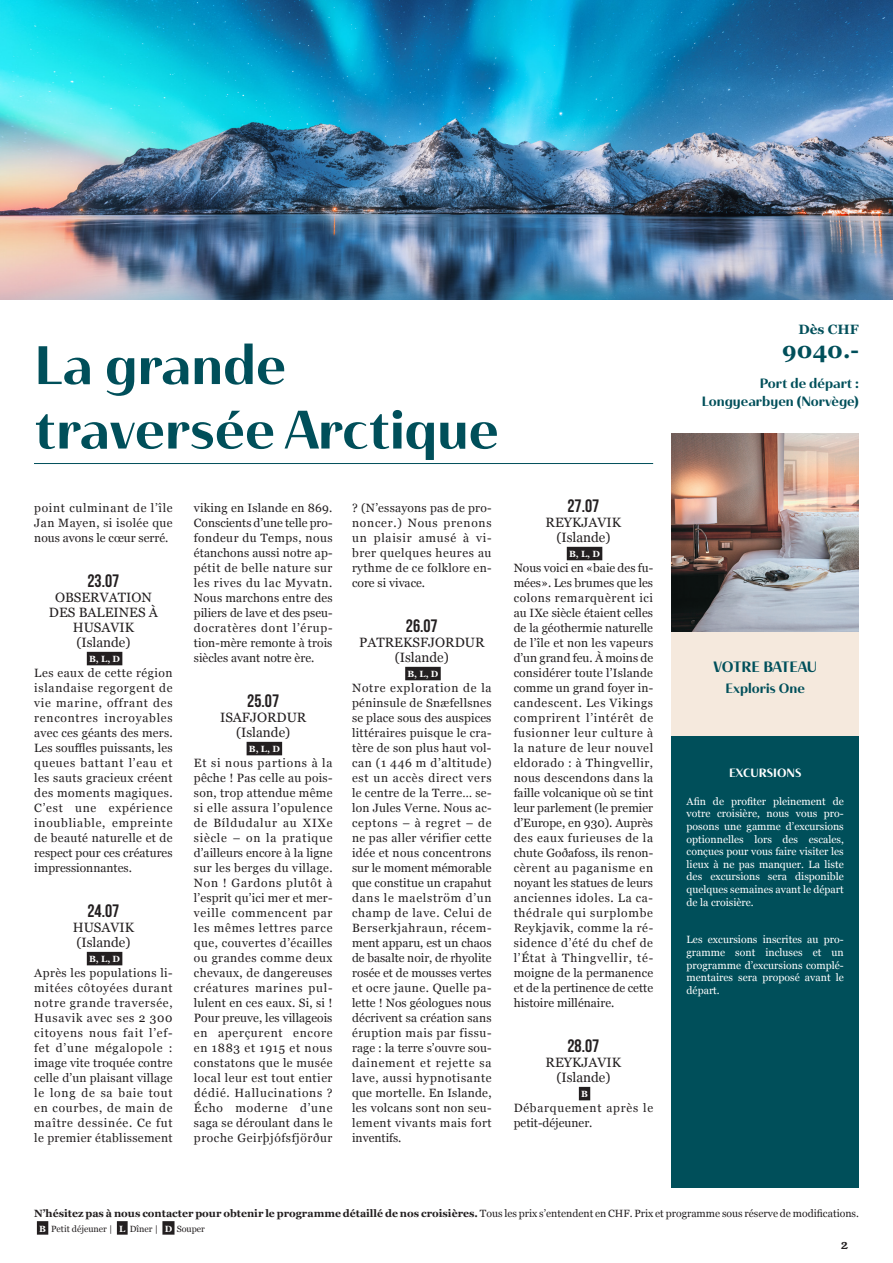
<style>
.page{position:relative;width:893px;height:1263px;background:#fff}
.page>*{position:absolute;margin:0;border:0;box-sizing:border-box;transform-origin:0 0}
.t1{font:54px/64.5px "Haboro Contrast Nor Bol";color:#004f5a}
.t2{font:700 22.5px "Georgia";color:#004f5a}
.t3{font:18px "Bebas Neue";color:#231f20}
.t4{font:15px "Haboro Contrast Nor Bol";letter-spacing:-.015em;color:#004f5a}
.t5{font:13.5px/15px "Georgia";color:#231f20;text-align:center}
.t6{font:13.5px/18px "Haboro Contrast Nor Bol";color:#004f5a;text-align:right}
.t7{font:700 13.5px "Georgia";color:#004f5a}
.t8{font:13.05px "Young Serif";color:#231f20}
.t9{font:12px/15px "Georgia";letter-spacing:.025em;color:#231f20;text-align:justify}
.t10{font:12px/15px "Georgia";letter-spacing:.06em;color:#231f20}
.t11{font:12px "Haboro Contrast Nor Bol";color:#fff}
.t12{font:10.5px/12.6px "Georgia";color:#fff;text-align:justify}
.t13{font:700 10.5px "Georgia";color:#231f20}
.t14{font:9px "Georgia";color:#231f20}
.t15{font:700 9px "Georgia";color:#fff}
.s1{font-weight:400}
.s2{font-weight:700;color:#fff}
</style>
<div class="page">
<div style="left:37px;top:1221px;width:11px;height:14px;background:#231f20"></div>
<div style="left:117px;top:1221px;width:11px;height:14px;background:#231f20"></div>
<div style="left:162px;top:1221px;width:13px;height:14px;background:#231f20"></div>
<hr style="left:34px;top:463px;width:619px;height:1px;background:#004f5a">
<div style="left:87px;top:652px;width:35px;height:13px;background:#231f20"></div>
<div style="left:87px;top:952px;width:35px;height:13px;background:#231f20"></div>
<div style="left:247px;top:742px;width:35px;height:13px;background:#231f20"></div>
<div style="left:405px;top:667px;width:36px;height:13px;background:#231f20"></div>
<div style="left:567px;top:547px;width:35px;height:13px;background:#231f20"></div>
<div style="left:579px;top:1087px;width:11px;height:13px;background:#231f20"></div>
<img style="left:671px;top:433px;width:188px;height:199px">
<div style="left:671px;top:632px;width:188px;height:104px;background:#f5e9dd"></div>
<div style="left:671px;top:736px;width:188px;height:451px;background:#004f5a"></div>
<img style="left:0;top:0;width:893px;height:299px">
<h1 class="t1" style="left:34px;top:332px;width:466px">La grande traversée Arctique</h1>
<p class="t9" style="left:34px;top:499px;width:140px">point culminant de l’île Jan Mayen, si isolée que nous avons le cœur serré.</p>
<h3 class="t3" style="left:88px;top:570px;width:33px">23.07</h3>
<p class="t5" style="left:49px;top:589px;width:110px">OBSERVATION<br>DES BALEINES À<br>HUSAVIK (Islande)</p>
<p class="t15" style="left:89px;top:652px;width:32px">B, L, D</p>
<p class="t9" style="left:34px;top:664px;width:140px">Les eaux de cette région islandaise regorgent de vie marine, offrant des rencontres incroyables avec ces géants des mers.<br>Les souffles puissants, les queues battant l’eau et les sauts gracieux créent des moments magiques.<br>C’est une expérience inoubliable, empreinte de beauté naturelle et de respect pour ces créatures impressionnantes.</p>
<h3 class="t3" style="left:88px;top:900px;width:33px">24.07</h3>
<p class="t5" style="left:73px;top:919px;width:63px;text-align:left">HUSAVIK (Islande)</p>
<p class="t15" style="left:89px;top:952px;width:32px">B, L, D</p>
<p class="t9" style="left:34px;top:964px;width:140px">Après les populations li&shy;mitées côtoyées durant notre grande traversée, Husavik avec ses 2 300 citoyens nous fait l’ef&shy;fet d’une mégalopole : image vite troquée contre celle d’un plaisant village le long de sa baie tout en courbes, de main de maître dessinée. Ce fut le premier établissement</p>
<p class="t9" style="left:194px;top:499px;width:140px">viking en Islande en 869.<br>Conscients d’une telle pro&shy;fondeur du Temps, nous étanchons aussi notre ap&shy;pétit de belle nature sur les rives du lac Myvatn.<br>Nous marchons entre des piliers de lave et des pseu&shy;docratères dont l’érup&shy;tion-mère remonte à trois siècles avant notre ère.</p>
<h3 class="t3" style="left:247px;top:690px;width:33px">25.07</h3>
<p class="t5" style="left:220px;top:709px;width:88px">ISAFJORDUR (Islande)</p>
<p class="t15" style="left:249px;top:742px;width:32px">B, L, D</p>
<p class="t9" style="left:194px;top:754px;width:140px">Et si nous partions à la pêche ! Pas celle au pois&shy;son, trop attendue même si elle assura l’opulence de Bíldudalur au XIXe siècle – on la pratique d’ailleurs encore à la ligne sur les berges du village.<br>Non ! Gardons plutôt à l’esprit qu’ici mer et mer&shy;veille commencent par les mêmes lettres parce que, couvertes d’écailles ou grandes comme deux chevaux, de dangereuses créatures marines pul&shy;lulent en ces eaux. Si, si !<br>Pour preuve, les villageois en aperçurent encore en 1883 et 1915 et nous constatons que le musée local leur est tout entier dédié. Hallucinations ?<br>Écho moderne d’une saga se déroulant dans le proche Geirþjófsfjörður</p>
<p class="t9" style="left:352px;top:499px;width:141px">? (N’essayons pas de pro&shy;noncer.) Nous prenons un plaisir amusé à vi&shy;brer quelques heures au rythme de ce folklore en&shy;core si vivace.</p>
<h3 class="t3" style="left:406px;top:615px;width:33px">26.07</h3>
<p class="t5" style="left:359px;top:634px;width:127px">PATREKSFJORDUR (Islande)</p>
<p class="t15" style="left:407px;top:667px;width:32px">B, L, D</p>
<p class="t9" style="left:352px;top:679px;width:141px">Notre exploration de la péninsule de Snæfellsnes se place sous des auspices littéraires puisque le cra&shy;tère de son plus haut vol&shy;can (1 446 m d’altitude) est un accès direct vers le centre de la Terre… se&shy;lon Jules Verne. Nous ac&shy;ceptons – à regret – de ne pas aller vérifier cette idée et nous concentrons sur le moment mémorable que constitue un crapahut dans le maelström d’un champ de lave. Celui de Berserkjahraun, récem&shy;ment apparu, est un chaos de basalte noir, de rhyolite rosée et de mousses vertes et ocre jaune. Quelle pa&shy;lette ! Nos géologues nous décrivent sa création sans éruption mais par fissu&shy;rage : la terre s’ouvre sou&shy;dainement et rejette sa lave, aussi hypnotisante que mortelle. En Islande, les volcans sont non seu&shy;lement vivants mais fort inventifs.</p>
<h3 class="t3" style="left:567px;top:495px;width:33px">27.07</h3>
<p class="t5" style="left:546px;top:514px;width:77px">REYKJAVIK (Islande)</p>
<p class="t15" style="left:569px;top:547px;width:32px">B, L, D</p>
<p class="t9" style="left:514px;top:559px;width:141px">Nous voici en «baie des fu&shy;mées». Les brumes que les colons remarquèrent ici au IXe siècle étaient celles de la géothermie naturelle de l’île et non les vapeurs d’un grand feu. À moins de considérer toute l’Islande comme un grand foyer in&shy;candescent. Les Vikings comprirent l’intérêt de fusionner leur culture à la nature de leur nouvel eldorado : à Thingvellir, nous descendons dans la faille volcanique où se tint leur parlement (le premier d’Europe, en 930). Auprès des eaux furieuses de la chute Goðafoss, ils renon&shy;cèrent au paganisme en noyant les statues de leurs anciennes idoles. La ca&shy;thédrale qui surplombe Reykjavik, comme la ré&shy;sidence d’été du chef de l’État à Thingvellir, té&shy;moigne de la permanence et de la pertinence de cette histoire millénaire.</p>
<h3 class="t3" style="left:567px;top:1035px;width:33px">28.07</h3>
<p class="t5" style="left:546px;top:1054px;width:77px">REYKJAVIK (Islande)</p>
<p class="t15" style="left:581px;top:1087px;width:8px">B</p>
<p class="t10" style="left:514px;top:1099px;width:141px">Débarquement après le petit-déjeuner.</p>
<p class="t7" style="left:799px;top:319px;width:62px">Dès CHF</p>
<h2 class="t2" style="left:782px;top:333px;width:78px">9040.-</h2>
<p class="t6" style="left:702px;top:374px;width:159px">Port de départ :<br>Longyearbyen (Norvège)</p>
<p class="t4" style="left:713px;top:657px;width:105px">VOTRE BATEAU</p>
<p class="t6" style="left:725px;top:679px;width:81px">Exploris One</p>
<p class="t11" style="left:729px;top:765px;width:74px">EXCURSIONS</p>
<p class="t12" style="left:687px;top:794px;width:159px">Afin de profiter pleinement de votre croisière, nous vous pro&shy;posons une gamme d’excursions optionnelles lors des escales, conçues pour vous faire visiter les lieux à ne pas manquer. La liste des excursions sera disponible quelques semaines avant le départ de la croisière.</p>
<p class="t12" style="left:687px;top:933px;width:159px">Les excursions inscrites au pro&shy;gramme sont incluses et un programme d’excursions complé&shy;mentaires sera proposé avant le départ.</p>
<p class="t13" style="left:34px;top:1205px;width:826px">N’hésitez pas à nous contacter pour obtenir le programme détaillé de nos croisières. <span class="s1">Tous les prix s’entendent en CHF. Prix et programme sous réserve de modifications.</span></p>
<p class="t14" style="left:39px;top:1222px;width:167px"><span class="s2">B</span> Petit déjeuner | <span class="s2">L</span> Dîner | <span class="s2">D</span> Souper</p>
<p class="t8" style="left:841px;top:1235px;width:8px">2</p>
</div>
